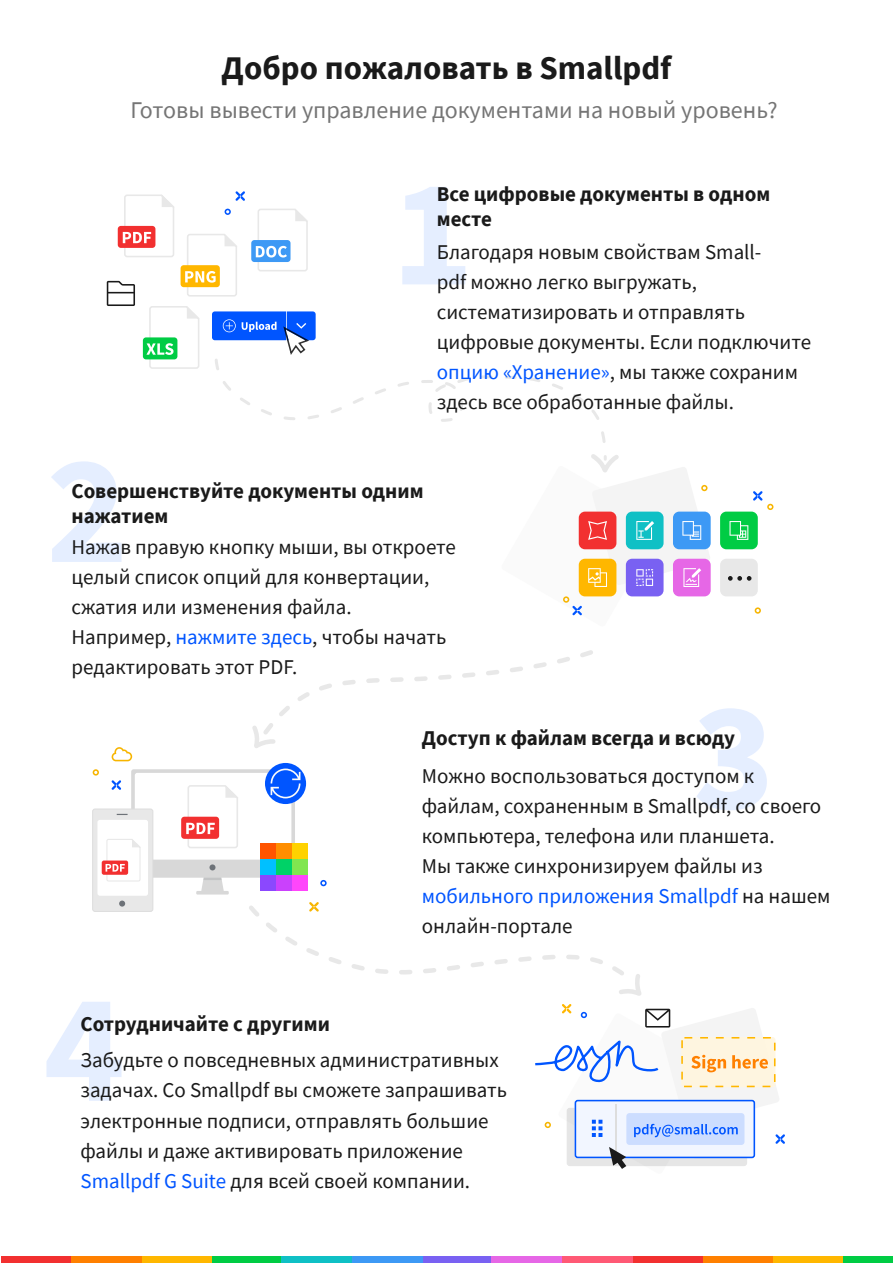
<style>
.page{position:relative;width:893px;height:1263px;background:#fff}
.page>*{position:absolute;margin:0;border:0;box-sizing:border-box;transform-origin:0 0}
.t1{font:700 33px "Source Sans Pro";color:#1a1a1a}
.t2{font:24px "Source Sans Pro";color:#757575}
.t3{font:21px/30px "Source Sans Pro";color:#1a1a1a}
.t4{font:700 21px/25.2px "Source Sans Pro";color:#1a1a1a}
.s1{color:#05f}
</style>
<div class="page">
<svg style="left:402px;top:187px;width:63px;height:97px"></svg>
<svg style="left:51px;top:461px;width:70px;height:101px"></svg>
<div style="left:118px;top:226px;width:37px;height:22px;background:#f23030;border-radius:3px"></div>
<svg style="left:123px;top:194px;width:51px;height:63px"></svg>
<div style="left:181px;top:265px;width:39px;height:22px;background:#ffb700;border-radius:3px"></div>
<svg style="left:185px;top:234px;width:52px;height:63px"></svg>
<div style="left:251px;top:240px;width:39px;height:22px;background:#3d99f5;border-radius:3px"></div>
<svg style="left:256px;top:209px;width:52px;height:63px"></svg>
<div style="left:143px;top:337px;width:34px;height:22px;background:#0c4;border-radius:3px"></div>
<svg style="left:146px;top:306px;width:54px;height:63px"></svg>
<svg style="left:225px;top:209px;width:6px;height:6px"></svg>
<svg style="left:107px;top:281px;width:28px;height:25px"></svg>
<svg style="left:235px;top:191px;width:10px;height:10px"></svg>
<svg style="left:755px;top:607px;width:6px;height:7px"></svg>
<svg style="left:753px;top:491px;width:20px;height:19px"></svg>
<svg style="left:212px;top:311px;width:499px;height:305px"></svg>
<div style="left:720px;top:512px;width:38px;height:37px;background:#0c4;border-radius:6px"></div>
<svg style="left:729px;top:521px;width:19px;height:19px"></svg>
<div style="left:720px;top:559px;width:38px;height:37px;background:#e8e8e8;border-radius:6px"></div>
<svg style="left:728px;top:576px;width:23px;height:5px"></svg>
<svg style="left:46px;top:650px;width:739px;height:519px"></svg>
<div style="left:1px;top:1257px;width:71px;height:6px;background:#f23030"></div>
<div style="left:211px;top:1257px;width:71px;height:6px;background:#0c4"></div>
<div style="left:423px;top:1257px;width:69px;height:6px;background:#7961f2"></div>
<div style="left:633px;top:1257px;width:70px;height:6px;background:#f23030"></div>
<div style="left:843px;top:1257px;width:50px;height:6px;background:#0c4"></div>
<div style="left:72px;top:1257px;width:70px;height:6px;background:#ff8000"></div>
<div style="left:703px;top:1257px;width:71px;height:6px;background:#ff8000"></div>
<div style="left:282px;top:1257px;width:70px;height:6px;background:#0fc0c5"></div>
<div style="left:492px;top:1257px;width:70px;height:6px;background:#e667e6"></div>
<div style="left:142px;top:1257px;width:69px;height:6px;background:#ffb700"></div>
<div style="left:774px;top:1257px;width:69px;height:6px;background:#ffb700"></div>
<div style="left:352px;top:1257px;width:71px;height:6px;background:#3d99f5"></div>
<div style="left:562px;top:1257px;width:71px;height:6px;background:#ff5975"></div>
<h1 class="t1" style="left:221px;top:45px;width:452px">Добро пожаловать в Smallpdf</h1>
<p class="t2" style="left:131px;top:94px;width:649px">Готовы вывести управление документами на новый уровень?</p>
<p class="t4" style="left:437px;top:181px;width:335px">Все цифровые документы в одном месте</p>
<p class="t3" style="left:437px;top:237px;width:376px">Благодаря новым свойствам Small-<br>pdf можно легко выгружать, систематизировать и отправлять цифровые документы. Если подключите <span class="s1">опцию «Хранение»</span>, мы также сохраним здесь все обработанные файлы.</p>
<p class="t4" style="left:71px;top:478px;width:354px">Совершенствуйте документы одним нажатием</p>
<p class="t3" style="left:71px;top:532px;width:386px">Нажав правую кнопку мыши, вы откроете целый список опций для конвертации, сжатия или изменения файла.<br>Например, <span class="s1">нажмите здесь</span>, чтобы начать редактировать этот PDF.</p>
<p class="t4" style="left:422px;top:725px;width:315px">Доступ к файлам всегда и всюду</p>
<p class="t4" style="left:80px;top:1011px;width:251px">Сотрудничайте с другими</p>
<p class="t3" style="left:422px;top:761px;width:410px">Можно воспользоваться доступом к файлам, сохраненным в Smallpdf, со своего компьютера, телефона или планшета.<br>Мы также синхронизируем файлы из <span class="s1">мобильного приложения Smallpdf</span> на нашем онлайн-портале</p>
<p class="t3" style="left:80px;top:1045px;width:428px">Забудьте о повседневных административных задачах. Со Smallpdf вы сможете запрашивать электронные подписи, отправлять большие файлы и даже активировать приложение <span class="s1">Smallpdf G Suite</span> для всей своей компании.</p>
</div>
